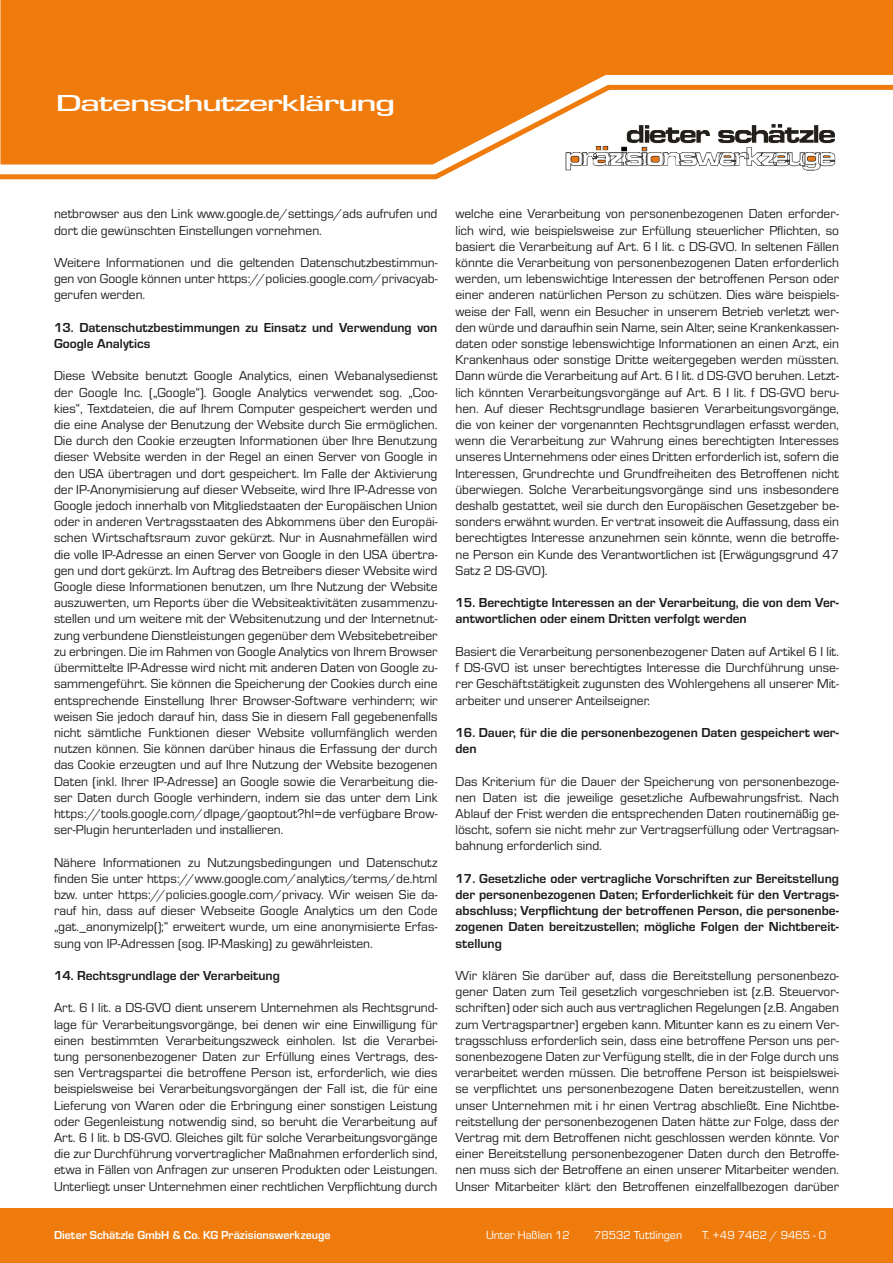
<style>
.page{position:relative;width:893px;height:1263px;background:#fff}
.page>*{position:absolute;margin:0;border:0;box-sizing:border-box;transform-origin:0 0}
.t1{font:500 24px "Eurostile";letter-spacing:-.04em;color:#fff;scale:1.62 1}
.t2{font:13.5px/16.2px "Eurostile";color:#1d1d1b;text-align:justify}
.t3{font:700 13.5px/16.2px "Eurostile";color:#1d1d1b}
.t4{font:12px "Eurostile";color:#fff}
.t5{font:700 12px "Eurostile";color:#fff}
</style>
<div class="page">
<div style="left:0;top:1209px;width:893px;height:54px;background:#ee7b0c"></div>
<svg style="left:0;top:172px;width:451px;height:8px"></svg>
<svg style="left:0;top:0;width:893px;height:172px"></svg>
<img style="left:557px;top:119px;width:282px;height:53px">
<p class="t1" style="left:56px;top:87px;width:211px">Datenschutzerklärung</p>
<p class="t2" style="left:54px;top:205px;width:385px">netbrowser aus den Link www.google.de/settings/ads aufrufen und dort die gewünschten Einstellungen vornehmen.</p>
<p class="t2" style="left:54px;top:254px;width:385px">Weitere Informationen und die geltenden Datenschutzbestimmun&shy;gen von Google können unter https://policies.google.com/privacyab&shy;gerufen werden.</p>
<p class="t3" style="left:54px;top:318px;width:385px">13. Datenschutzbestimmungen zu Einsatz und Verwendung von<br>Google Analytics</p>
<p class="t2" style="left:54px;top:367px;width:385px">Diese Website benutzt Google Analytics, einen Webanalysedienst der Google Inc. („Google“). Google Analytics verwendet sog. „Coo&shy;kies“, Textdateien, die auf Ihrem Computer gespeichert werden und die eine Analyse der Benutzung der Website durch Sie ermöglichen.<br>Die durch den Cookie erzeugten Informationen über Ihre Benutzung dieser Website werden in der Regel an einen Server von Google in den USA übertragen und dort gespeichert. Im Falle der Aktivierung der IP-Anonymisierung auf dieser Webseite, wird Ihre IP-Adresse von Google jedoch innerhalb von Mitgliedstaaten der Europäischen Union oder in anderen Vertragsstaaten des Abkommens über den Europäi&shy;schen Wirtschaftsraum zuvor gekürzt. Nur in Ausnahmefällen wird die volle IP-Adresse an einen Server von Google in den USA übertra&shy;gen und dort gekürzt. Im Auftrag des Betreibers dieser Website wird Google diese Informationen benutzen, um Ihre Nutzung der Website auszuwerten, um Reports über die Websiteaktivitäten zusammenzu&shy;stellen und um weitere mit der Websitenutzung und der Internetnut&shy;zung verbundene Dienstleistungen gegenüber dem Websitebetreiber zu erbringen. Die im Rahmen von Google Analytics von Ihrem Browser übermittelte IP-Adresse wird nicht mit anderen Daten von Google zu&shy;sammengeführt. Sie können die Speicherung der Cookies durch eine entsprechende Einstellung Ihrer Browser-Software verhindern; wir weisen Sie jedoch darauf hin, dass Sie in diesem Fall gegebenenfalls nicht sämtliche Funktionen dieser Website vollumfänglich werden nutzen können. Sie können darüber hinaus die Erfassung der durch das Cookie erzeugten und auf Ihre Nutzung der Website bezogenen Daten (inkl. Ihrer IP-Adresse) an Google sowie die Verarbeitung die&shy;ser Daten durch Google verhindern, indem sie das unter dem Link https://tools.google.com/dlpage/gaoptout?hl=de verfügbare Brow&shy;ser-Plugin herunterladen und installieren.</p>
<p class="t2" style="left:54px;top:853px;width:385px">Nähere Informationen zu Nutzungsbedingungen und Datenschutz finden Sie unter https://www.google.com/analytics/terms/de.html bzw. unter https://policies.google.com/privacy. Wir weisen Sie da&shy;rauf hin, dass auf dieser Webseite Google Analytics um den Code „gat._anonymizeIp();“ erweitert wurde, um eine anonymisierte Erfas&shy;sung von IP-Adressen (sog. IP-Masking) zu gewährleisten.</p>
<p class="t3" style="left:54px;top:966px;width:227px">14. Rechtsgrundlage der Verarbeitung</p>
<p class="t2" style="left:54px;top:999px;width:385px">Art. 6 I lit. a DS-GVO dient unserem Unternehmen als Rechtsgrund&shy;lage für Verarbeitungsvorgänge, bei denen wir eine Einwilligung für einen bestimmten Verarbeitungszweck einholen. Ist die Verarbei&shy;tung personenbezogener Daten zur Erfüllung eines Vertrags, des&shy;sen Vertragspartei die betroffene Person ist, erforderlich, wie dies beispielsweise bei Verarbeitungsvorgängen der Fall ist, die für eine Lieferung von Waren oder die Erbringung einer sonstigen Leistung oder Gegenleistung notwendig sind, so beruht die Verarbeitung auf Art. 6 I lit. b DS-GVO. Gleiches gilt für solche Verarbeitungsvorgänge die zur Durchführung vorvertraglicher Maßnahmen erforderlich sind, etwa in Fällen von Anfragen zur unseren Produkten oder Leistungen.<br>Unterliegt unser Unternehmen einer rechtlichen Verpflichtung durch</p>
<p class="t2" style="left:455px;top:205px;width:385px">welche eine Verarbeitung von personenbezogenen Daten erforder&shy;lich wird, wie beispielsweise zur Erfüllung steuerlicher Pflichten, so basiert die Verarbeitung auf Art. 6 I lit. c DS-GVO. In seltenen Fällen könnte die Verarbeitung von personenbezogenen Daten erforderlich werden, um lebenswichtige Interessen der betroffenen Person oder einer anderen natürlichen Person zu schützen. Dies wäre beispiels&shy;weise der Fall, wenn ein Besucher in unserem Betrieb verletzt wer&shy;den würde und daraufhin sein Name, sein Alter, seine Krankenkassen&shy;daten oder sonstige lebenswichtige Informationen an einen Arzt, ein Krankenhaus oder sonstige Dritte weitergegeben werden müssten.<br>Dann würde die Verarbeitung auf Art. 6 I lit. d DS-GVO beruhen. Letzt&shy;lich könnten Verarbeitungsvorgänge auf Art. 6 I lit. f DS-GVO beru&shy;hen. Auf dieser Rechtsgrundlage basieren Verarbeitungsvorgänge, die von keiner der vorgenannten Rechtsgrundlagen erfasst werden, wenn die Verarbeitung zur Wahrung eines berechtigten Interesses unseres Unternehmens oder eines Dritten erforderlich ist, sofern die Interessen, Grundrechte und Grundfreiheiten des Betroffenen nicht überwiegen. Solche Verarbeitungsvorgänge sind uns insbesondere deshalb gestattet, weil sie durch den Europäischen Gesetzgeber be&shy;sonders erwähnt wurden. Er vertrat insoweit die Auffassung, dass ein berechtigtes Interesse anzunehmen sein könnte, wenn die betroffe&shy;ne Person ein Kunde des Verantwortlichen ist (Erwägungsgrund 47<br>Satz 2 DS-GVO).</p>
<p class="t3" style="left:455px;top:594px;width:385px">15. Berechtigte Interessen an der Verarbeitung, die von dem Ver&shy;antwortlichen oder einem Dritten verfolgt werden</p>
<p class="t2" style="left:455px;top:643px;width:385px">Basiert die Verarbeitung personenbezogener Daten auf Artikel 6 I lit. f DS-GVO ist unser berechtigtes Interesse die Durchführung unse&shy;rer Geschäftstätigkeit zugunsten des Wohlergehens all unserer Mit&shy;arbeiter und unserer Anteilseigner.</p>
<p class="t3" style="left:455px;top:723px;width:385px">16. Dauer, für die die personenbezogenen Daten gespeichert wer&shy;den</p>
<p class="t2" style="left:455px;top:772px;width:385px">Das Kriterium für die Dauer der Speicherung von personenbezoge&shy;nen Daten ist die jeweilige gesetzliche Aufbewahrungsfrist. Nach Ablauf der Frist werden die entsprechenden Daten routinemäßig ge&shy;löscht, sofern sie nicht mehr zur Vertragserfüllung oder Vertragsan&shy;bahnung erforderlich sind.</p>
<p class="t3" style="left:455px;top:869px;width:385px;text-align:justify">17. Gesetzliche oder vertragliche Vorschriften zur Bereitstellung der personenbezogenen Daten; Erforderlichkeit für den Vertrags&shy;abschluss; Verpflichtung der betroffenen Person, die personenbe&shy;zogenen Daten bereitzustellen; mögliche Folgen der Nichtbereit&shy;stellung</p>
<p class="t2" style="left:455px;top:967px;width:385px">Wir klären Sie darüber auf, dass die Bereitstellung personenbezo&shy;gener Daten zum Teil gesetzlich vorgeschrieben ist (z.B. Steuervor&shy;schriften) oder sich auch aus vertraglichen Regelungen (z.B. Angaben zum Vertragspartner) ergeben kann. Mitunter kann es zu einem Ver&shy;tragsschluss erforderlich sein, dass eine betroffene Person uns per&shy;sonenbezogene Daten zur Verfügung stellt, die in der Folge durch uns verarbeitet werden müssen. Die betroffene Person ist beispielswei&shy;se verpflichtet uns personenbezogene Daten bereitzustellen, wenn unser Unternehmen mit i hr einen Vertrag abschließt. Eine Nichtbe&shy;reitstellung der personenbezogenen Daten hätte zur Folge, dass der Vertrag mit dem Betroffenen nicht geschlossen werden könnte. Vor einer Bereitstellung personenbezogener Daten durch den Betroffe&shy;nen muss sich der Betroffene an einen unserer Mitarbeiter wenden.<br>Unser Mitarbeiter klärt den Betroffenen einzelfallbezogen darüber</p>
<p class="t5" style="left:54px;top:1226px;width:278px">Dieter Schätzle GmbH &amp; Co. KG Präzisionswerkzeuge</p>
<p class="t4" style="left:486px;top:1226px;width:85px">Unter Haßlen 12</p>
<p class="t4" style="left:594px;top:1226px;width:90px">78532 Tuttlingen</p>
<p class="t4" style="left:702px;top:1226px;width:126px">T. +49 7462 / 9465 - 0</p>
</div>
